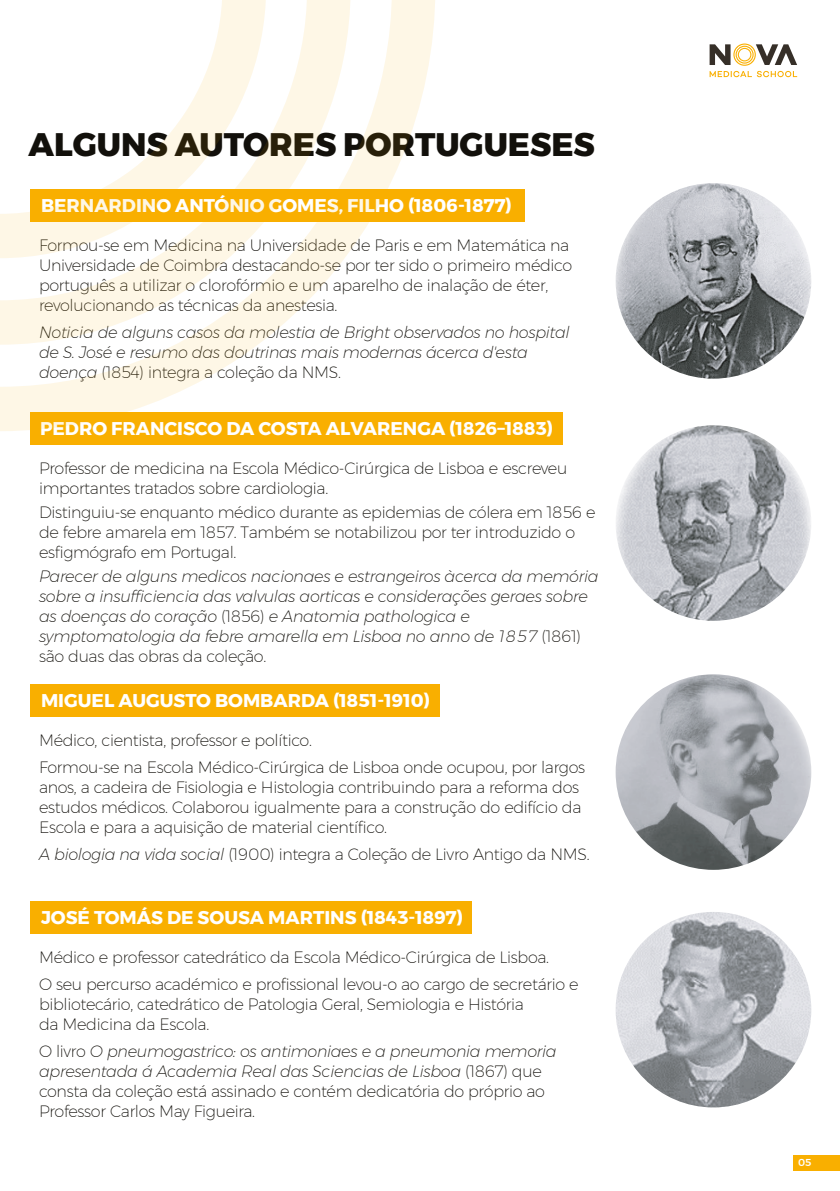
<style>
.page{position:relative;width:840px;height:1191px;background:#fff}
.page>*{position:absolute;margin:0;border:0;box-sizing:border-box;transform-origin:0 0}
.t1{font:800 32.4px "Montserrat";color:#12100b}
.t2{font:700 18.4px "Montserrat";color:#fff}
.t3{font:200 16px/20px "Montserrat";letter-spacing:-.02em;color:#12100b}
.t4{font:italic 200 16px/20px "Montserrat";letter-spacing:-.02em;color:#12100b}
.t5{font:500 10px "Montserrat";color:#fff}
.s1{font-style:normal}
.s2{font-style:italic}
</style>
<div class="page">
<div style="left:30px;top:189px;width:494px;height:33px;background:#f9af00"></div>
<div style="left:30px;top:412px;width:532px;height:33px;background:#f9af00"></div>
<div style="left:30px;top:684px;width:409px;height:33px;background:#f9af00"></div>
<div style="left:30px;top:901px;width:441px;height:32px;background:#f9af00"></div>
<img style="left:615px;top:183px;width:195px;height:196px;border-radius:98px">
<img style="left:615px;top:674px;width:195px;height:196px;border-radius:98px">
<img style="left:615px;top:912px;width:195px;height:195px;border-radius:98px">
<img style="left:615px;top:425px;width:195px;height:196px;border-radius:98px">
<div style="left:792px;top:1155px;width:47px;height:15px;background:#f9af00"></div>
<svg style="left:709px;top:44px;width:87px;height:33px"></svg>
<svg style="left:0;top:0;width:435px;height:431px"></svg>
<h1 class="t1" style="left:29px;top:118px;width:567px">ALGUNS AUTORES PORTUGUESES</h1>
<p class="t2" style="left:41px;top:191px;width:472px">BERNARDINO ANTÓNIO GOMES, FILHO (1806-1877)</p>
<p class="t3" style="left:39px;top:235px;width:534px">Formou-se em Medicina na Universidade de Paris e em Matemática na Universidade de Coimbra destacando-se por ter sido o primeiro médico português a utilizar o clorofórmio e um aparelho de inalação de éter, revolucionando as técnicas da anestesia.</p>
<p class="t4" style="left:39px;top:322px;width:532px">Noticia de alguns casos da molestia de Bright observados no hospital de S. José e resumo das doutrinas mais modernas ácerca d'esta doença <span class="s1">(1854) integra a coleção da NMS.</span></p>
<p class="t2" style="left:40px;top:414px;width:514px">PEDRO FRANCISCO DA COSTA ALVARENGA (1826–1883)</p>
<p class="t3" style="left:39px;top:458px;width:529px">Professor de medicina na Escola Médico-Cirúrgica de Lisboa e escreveu importantes tratados sobre cardiologia.</p>
<p class="t3" style="left:39px;top:502px;width:557px">Distinguiu-se enquanto médico durante as epidemias de cólera em 1856 e de febre amarela em 1857. Também se notabilizou por ter introduzido o esfigmógrafo em Portugal.</p>
<p class="t4" style="left:39px;top:566px;width:561px">Parecer de alguns medicos nacionaes e estrangeiros àcerca da memória sobre a insufficiencia das valvulas aorticas e considerações geraes sobre as doenças do coração <span class="s1">(1856)</span> e Anatomia pathologica e symptomatologia da febre amarella em Lisboa no anno de 1857 <span class="s1">(1861) são duas das obras da coleção.</span></p>
<p class="t2" style="left:41px;top:686px;width:390px">MIGUEL AUGUSTO BOMBARDA (1851-1910)</p>
<p class="t3" style="left:39px;top:726px;width:547px;line-height:27px">Médico, cientista, professor e político.<br>Formou-se na Escola Médico-Cirúrgica de Lisboa onde ocupou, por largos</p>
<p class="t3" style="left:39px;top:777px;width:543px">anos, a cadeira de Fisiologia e Histologia contribuindo para a reforma dos estudos médicos. Colaborou igualmente para a construção do edifício da<br>Escola e para a aquisição de material científico.</p>
<p class="t3" style="left:39px;top:844px;width:551px"><span class="s2">A biologia na vida social</span> (1900) integra a Coleção de Livro Antigo da NMS.</p>
<p class="t2" style="left:41px;top:902px;width:423px">JOSÉ TOMÁS DE SOUSA MARTINS (1843-1897)</p>
<p class="t3" style="left:39px;top:943px;width:540px;line-height:27px">Médico e professor catedrático da Escola Médico-Cirúrgica de Lisboa.<br>O seu percurso académico e profissional levou-o ao cargo de secretário e</p>
<p class="t3" style="left:39px;top:993px;width:486px">bibliotecário, catedrático de Patologia Geral, Semiologia e História da Medicina da Escola.</p>
<p class="t3" style="left:39px;top:1040px;width:519px">O livro <span class="s2">O pneumogastrico: os antimoniaes e a pneumonia memoria apresentada á Academia Real das Sciencias de Lisboa</span> (1867) que consta da coleção está assinado e contém dedicatória do próprio ao Professor Carlos May Figueira.</p>
<p class="t5" style="left:797px;top:1154px;width:15px">05</p>
</div>
